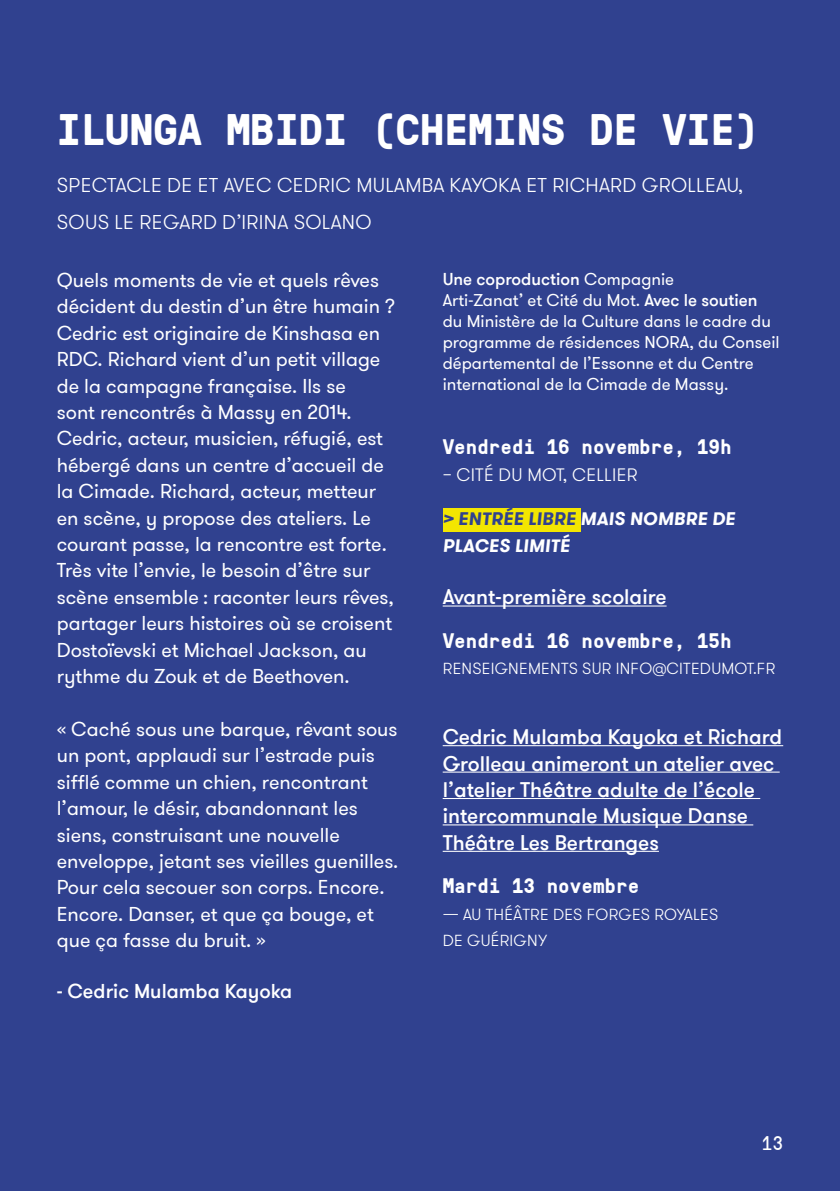
<style>
.page{position:relative;width:840px;height:1191px;background:#fff}
.page>*{position:absolute;margin:0;border:0;box-sizing:border-box;transform-origin:0 0}
.t1{font:700 44px "GT Pressura Mono";color:#fff}
.t2{font:500 21px/26.4px "GT Walsheim Pro";color:#fff}
.t3{font:700 21px "GT Pressura Mono";color:#fff}
.t4{font:20px/26.4px "GT Walsheim Pro";color:#fff}
.t5{font:300 20px/36.4px "GT Walsheim Pro";letter-spacing:.015em;color:#fff}
.t6{font:500 20px "GT Walsheim Pro";color:#fff}
.t7{font:19.8px "GT Pressura Mono";color:#fff}
.t8{font:italic 700 18px/26.4px "GT Walsheim Pro";letter-spacing:.015em;color:#fff}
.t9{font:300 18px "GT Walsheim Pro";letter-spacing:.015em;color:#fff}
.t10{font:17px/21px "GT Walsheim Pro";color:#fff}
.t11{font:300 16px/26.4px "GT Walsheim Pro";letter-spacing:.015em;color:#fff}
.s1{font-weight:500}
.s2{color:#30418f}
</style>
<div class="page">
<div style="left:0;top:0;width:839px;height:1191px;background:#30418f"></div>
<div style="left:442px;top:508px;width:138px;height:23px;background:#f3e601"></div>
<hr style="left:442px;top:605px;width:224px;height:1px;background:#fff">
<hr style="left:442px;top:745px;width:340px;height:1px;background:#fff">
<hr style="left:442px;top:771px;width:119px;height:1px;background:#fff">
<hr style="left:561px;top:771px;width:218px;height:1px;background:#fff">
<hr style="left:442px;top:798px;width:317px;height:1px;background:#fff">
<hr style="left:442px;top:824px;width:189px;height:1px;background:#fff">
<hr style="left:631px;top:824px;width:121px;height:1px;background:#fff">
<hr style="left:442px;top:850px;width:216px;height:2px;background:#fff">
<h1 class="t1" style="left:57px;top:97px;width:703px">ILUNGA MBIDI (CHEMINS DE VIE)</h1>
<p class="t5" style="left:57px;top:168px;width:687px">SPECTACLE DE ET AVEC CEDRIC MULAMBA KAYOKA ET RICHARD GROLLEAU,<br>SOUS LE REGARD D’IRINA SOLANO</p>
<p class="t4" style="left:57px;top:267px;width:340px">Quels moments de vie et quels rêves décident du destin d’un être humain ?<br>Cedric est originaire de Kinshasa en RDC. Richard vient d’un petit village de la campagne française. Ils se<br>sont rencontrés à Massy en 2014.<br>Cedric, acteur, musicien, réfugié, est hébergé dans un centre d’accueil de la Cimade. Richard, acteur, metteur en scène, y propose des ateliers. Le courant passe, la rencontre est forte.<br>Très vite l’envie, le besoin d’être sur scène ensemble : raconter leurs rêves, partager leurs histoires où se croisent Dostoïevski et Michael Jackson, au rythme du Zouk et de Beethoven.</p>
<p class="t4" style="left:57px;top:716px;width:343px">« Caché sous une barque, rêvant sous un pont, applaudi sur l’estrade puis sifflé comme un chien, rencontrant l’amour, le désir, abandonnant les siens, construisant une nouvelle enveloppe, jetant ses vieilles guenilles.<br>Pour cela secouer son corps. Encore.<br>Encore. Danser, et que ça bouge, et que ça fasse du bruit. »</p>
<p class="t6" style="left:57px;top:978px;width:237px">- Cedric Mulamba Kayoka</p>
<p class="t10" style="left:442px;top:269px;width:338px"><span class="s1">Une coproduction</span> Compagnie<br>Arti-Zanat’ et Cité du Mot. <span class="s1">Avec le soutien </span>du Ministère de la Culture dans le cadre du programme de résidences NORA, du Conseil départemental de l’Essonne et du Centre international de la Cimade de Massy.</p>
<p class="t3" style="left:442px;top:432px;width:290px">Vendredi 16 novembre, 19h</p>
<p class="t9" style="left:442px;top:463px;width:196px">– CITÉ DU MOT, CELLIER</p>
<p class="t8" style="left:442px;top:506px;width:294px"><span class="s2">&gt; ENTRÉE LIBRE</span> MAIS NOMBRE DE<br>PLACES LIMITÉ</p>
<p class="t2" style="left:442px;top:584px;width:225px">Avant-première scolaire</p>
<p class="t3" style="left:442px;top:625px;width:290px">Vendredi 16 novembre, 15h</p>
<p class="t11" style="left:442px;top:656px;width:334px">RENSEIGNEMENTS SUR INFO@CITEDUMOT.FR</p>
<p class="t2" style="left:442px;top:724px;width:340px">Cedric Mulamba Kayoka et Richard<br>Grolleau animeront un atelier avec l’atelier Théâtre adulte de l’école intercommunale Musique Danse<br>Théâtre Les Bertranges</p>
<p class="t3" style="left:442px;top:870px;width:198px">Mardi 13 novembre</p>
<p class="t11" style="left:442px;top:901px;width:277px">— AU THÉÂTRE DES FORGES ROYALES<br>DE GUÉRIGNY</p>
<p class="t7" style="left:761px;top:1129px;width:23px">13</p>
</div>
